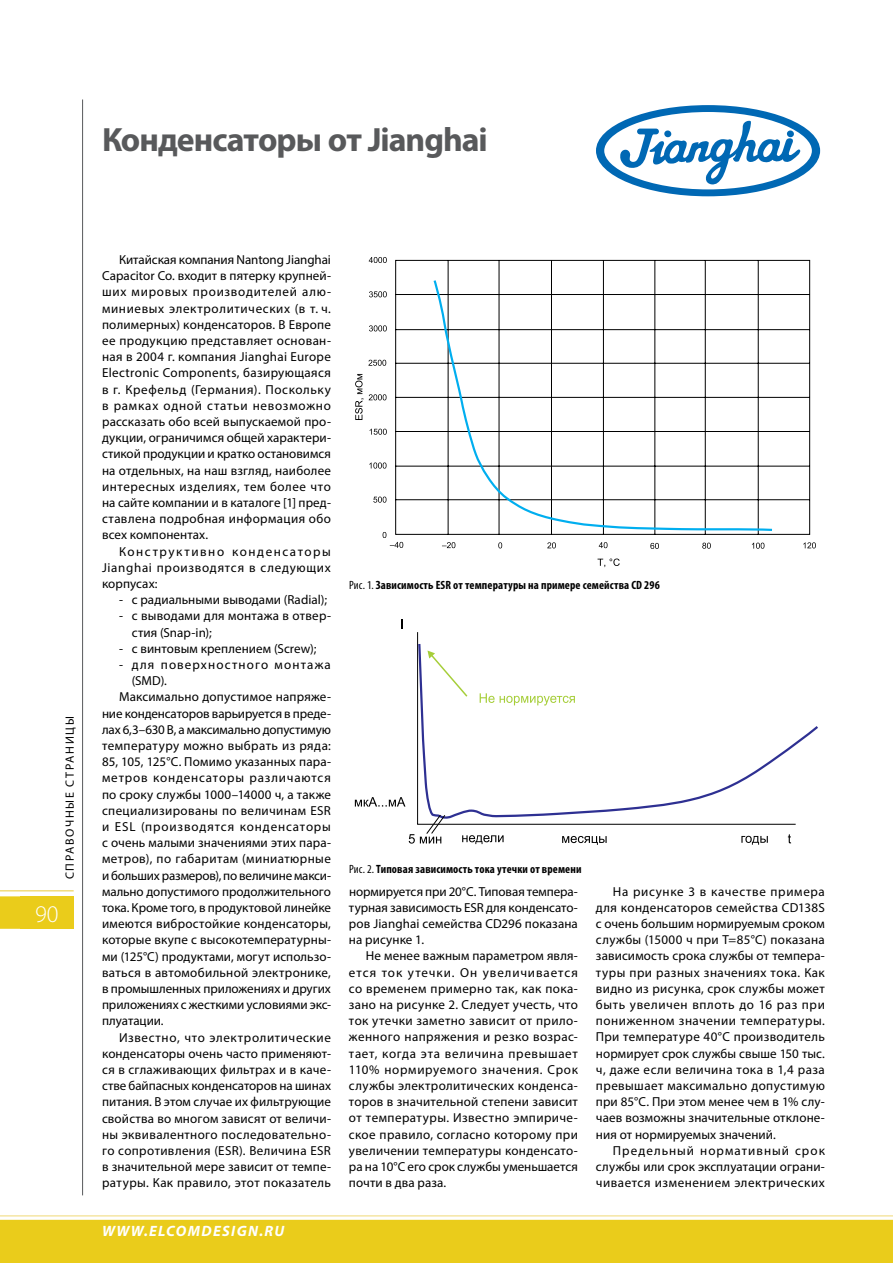
<style>
.page{position:relative;width:893px;height:1263px;background:#fff}
.page>*{position:absolute;margin:0;border:0;box-sizing:border-box;transform-origin:0 0}
.t1{font:700 33.75px "Myriad Pro";letter-spacing:-.03em;color:#58595b}
.t2{font:300 24px "Myriad Pro";color:#fff}
.t3{font:italic 700 15px "Myriad Pro";letter-spacing:.09em;color:#fff}
.t4{font:13.05px/16.2px "Myriad Pro";letter-spacing:.01em;color:#000;text-align:justify}
.t5{font:13.05px "Myriad Pro";letter-spacing:.03em;color:#000}
.t6{font:13.05px "Myriad Pro";letter-spacing:-.015em;color:#000}
.t7{font:13.05px "Myriad Pro";letter-spacing:-.01em;color:#000}
.t8{font:13.05px "Myriad Pro";letter-spacing:.035em;color:#000}
.t9{font:13.05px "Myriad Pro";letter-spacing:.065em;color:#000}
.t10{font:13.05px "Myriad Pro";letter-spacing:.05em;color:#000}
.t11{font:13.05px "Myriad Pro";letter-spacing:.09em;color:#000}
.t12{font:700 condensed 12px "Myriad Pro";letter-spacing:.01em;color:#000}
.t13{font:12px "Myriad Pro";letter-spacing:.14em;color:#000}
.s1{font-weight:400}
</style>
<div class="page">
<hr style="left:0;top:1215px;width:893px;height:1px;background:#f1db7b">
<div style="left:0;top:1220px;width:893px;height:43px;background:#eacc1b"></div>
<hr style="left:82px;top:99px;width:1px;height:1096px;background:#58595b">
<div style="left:0;top:896px;width:74px;height:33px;background:#eacc1b"></div>
<hr style="left:0;top:890px;width:74px;height:1px;background:#f1db7b">
<svg style="left:596px;top:105px;width:224px;height:91px"></svg>
<svg style="left:395px;top:260px;width:415px;height:275px"></svg>
<svg style="left:432px;top:278px;width:342px;height:254px"></svg>
<svg style="left:597px;top:558px;width:23px;height:9px"></svg>
<svg style="left:369px;top:257px;width:18px;height:6px"></svg>
<svg style="left:369px;top:291px;width:18px;height:6px"></svg>
<svg style="left:369px;top:325px;width:18px;height:6px"></svg>
<svg style="left:368px;top:360px;width:18px;height:6px"></svg>
<svg style="left:355px;top:374px;width:31px;height:46px"></svg>
<svg style="left:370px;top:429px;width:17px;height:6px"></svg>
<svg style="left:369px;top:462px;width:17px;height:7px"></svg>
<svg style="left:373px;top:497px;width:13px;height:6px"></svg>
<svg style="left:383px;top:532px;width:20px;height:16px"></svg>
<svg style="left:442px;top:542px;width:13px;height:6px"></svg>
<svg style="left:498px;top:542px;width:4px;height:6px"></svg>
<svg style="left:547px;top:542px;width:9px;height:6px"></svg>
<svg style="left:599px;top:542px;width:8px;height:6px"></svg>
<svg style="left:650px;top:543px;width:9px;height:6px"></svg>
<svg style="left:702px;top:543px;width:9px;height:6px"></svg>
<svg style="left:752px;top:543px;width:12px;height:6px"></svg>
<svg style="left:803px;top:542px;width:13px;height:6px"></svg>
<svg style="left:417px;top:632px;width:379px;height:193px"></svg>
<svg style="left:417px;top:642px;width:401px;height:179px"></svg>
<svg style="left:427px;top:650px;width:42px;height:48px"></svg>
<svg style="left:480px;top:693px;width:95px;height:12px"></svg>
<svg style="left:401px;top:619px;width:2px;height:10px"></svg>
<svg style="left:355px;top:797px;width:50px;height:9px"></svg>
<svg style="left:409px;top:814px;width:37px;height:30px"></svg>
<svg style="left:462px;top:835px;width:42px;height:9px"></svg>
<svg style="left:562px;top:836px;width:45px;height:9px"></svg>
<svg style="left:741px;top:836px;width:27px;height:9px"></svg>
<svg style="left:788px;top:834px;width:3px;height:9px"></svg>
<h1 class="t1" style="left:102px;top:117px;width:387px">Конденсаторы от Jianghai</h1>
<p class="t13" style="left:62px;top:879px;width:164px;rotate:-90deg">Справочные страницы</p>
<h2 class="t2" style="left:35px;top:900px;width:25px">90</h2>
<p class="t4" style="left:102px;top:251px;width:230px;text-indent:17px">Китайская компания Nantong Jianghai Capacitor Co. входит в пятерку крупней&shy;ших мировых производителей алю&shy;миниевых электролитических (в т. ч. полимерных) конденсаторов. В Европе ее продукцию представляет основан&shy;ная в 2004 г. компания Jianghai Europe Electronic Components, базирующаяся в г. Крефельд (Германия). Поскольку в рамках одной статьи невозможно рассказать обо всей выпускаемой про&shy;дукции, ограничимся общей характери&shy;стикой продукции и кратко остановимся на отдельных, на наш взгляд, наиболее интересных изделиях, тем более что на сайте компании и в каталоге [1] пред&shy;ставлена подробная информация обо всех компонентах.</p>
<p class="t4" style="left:102px;top:543px;width:230px;text-indent:17px">Конструктивно конденсаторы Jianghai производятся в следующих корпусах:</p>
<p class="t4" style="left:119px;top:591px;width:210px">- с радиальными выводами (Radial);</p>
<p class="t4" style="left:132px;top:608px;width:201px;text-indent:-13px">- с выводами для монтажа в отвер&shy;стия (Snap-in);</p>
<p class="t4" style="left:119px;top:640px;width:199px">- c винтовым креплением (Screw);</p>
<p class="t11" style="left:119px;top:657px;width:213px">- для поверхностного монтажа</p>
<p class="t4" style="left:132px;top:672px;width:37px">(SMD).</p>
<p class="t4" style="left:119px;top:689px;width:213px">Максимально допустимое напряже-</p>
<p class="t7" style="left:102px;top:705px;width:230px">ние конденсаторов варьируется в преде-</p>
<p class="t6" style="left:102px;top:721px;width:230px">лах 6,3–630 В, а максимально допустимую</p>
<p class="t8" style="left:102px;top:737px;width:230px">температуру можно выбрать из ряда:</p>
<p class="t4" style="left:102px;top:753px;width:230px">85, 105, 125°C. Помимо указанных пара-</p>
<p class="t9" style="left:102px;top:770px;width:230px">метров конденсаторы различаются</p>
<p class="t4" style="left:102px;top:786px;width:230px">по сроку службы 1000–14000 ч, а также</p>
<p class="t5" style="left:102px;top:802px;width:230px">специализированы по величинам ESR</p>
<p class="t9" style="left:102px;top:818px;width:230px">и ESL (производятся конденсаторы</p>
<p class="t4" style="left:102px;top:834px;width:230px">с очень малыми значениями этих пара-</p>
<p class="t8" style="left:102px;top:851px;width:230px">метров), по габаритам (миниатюрные</p>
<p class="t6" style="left:102px;top:867px;width:230px">и больших размеров), по величине макси-</p>
<p class="t4" style="left:102px;top:883px;width:230px">мально допустимого продолжительного</p>
<p class="t4" style="left:102px;top:899px;width:230px">тока. Кроме того, в продуктовой линейке</p>
<p class="t4" style="left:102px;top:915px;width:230px">имеются вибростойкие конденсаторы,</p>
<p class="t4" style="left:102px;top:932px;width:230px">которые вкупе с высокотемпературны-</p>
<p class="t4" style="left:102px;top:948px;width:230px">ми (125°C) продуктами, могут использо-</p>
<p class="t4" style="left:102px;top:964px;width:230px">ваться в автомобильной электронике,</p>
<p class="t4" style="left:102px;top:980px;width:230px">в промышленных приложениях и других</p>
<p class="t4" style="left:102px;top:996px;width:230px">приложениях с жесткими условиями экс-</p>
<p class="t4" style="left:102px;top:1013px;width:63px">плуатации.</p>
<p class="t10" style="left:119px;top:1029px;width:213px">Известно, что электролитические</p>
<p class="t4" style="left:102px;top:1045px;width:230px">конденсаторы очень часто применяют-</p>
<p class="t4" style="left:102px;top:1061px;width:230px">ся в сглаживающих фильтрах и в каче-</p>
<p class="t7" style="left:102px;top:1078px;width:230px">стве байпасных конденсаторов на шинах</p>
<p class="t4" style="left:102px;top:1094px;width:231px">питания. В этом случае их фильтрующие</p>
<p class="t4" style="left:102px;top:1110px;width:230px">свойства во многом зависят от величи-</p>
<p class="t5" style="left:102px;top:1126px;width:230px">ны эквивалентного последовательно-</p>
<p class="t4" style="left:102px;top:1142px;width:230px">го сопротивления (ESR). Величина ESR</p>
<p class="t4" style="left:102px;top:1158px;width:230px">в значительной мере зависит от темпе-</p>
<p class="t5" style="left:102px;top:1175px;width:230px">ратуры. Как правило, этот показатель</p>
<p class="t3" style="left:102px;top:1221px;width:184px">WWW.ELCOMDESIGN.RU</p>
<p class="t12" style="left:349px;top:578px;width:312px"><span class="s1">Рис. 1.</span> Зависимость ESR от температуры на примере семейства CD 296</p>
<p class="t12" style="left:349px;top:862px;width:234px"><span class="s1">Рис. 2.</span> Типовая зависимость тока утечки от времени</p>
<p class="t4" style="left:349px;top:883px;width:230px">нормируется при 20°C. Типовая темпера&shy;турная зависимость ESR для конденсато&shy;ров Jianghai семейства CD296 показана на рисунке 1.</p>
<p class="t4" style="left:349px;top:948px;width:230px;text-indent:17px">Не менее важным параметром явля&shy;ется ток утечки. Он увеличивается со временем примерно так, как пока&shy;зано на рисунке 2. Следует учесть, что ток утечки заметно зависит от прило&shy;женного напряжения и резко возрас&shy;тает, когда эта величина превышает 110% нормируемого значения. Срок службы электролитических конденса&shy;торов в значительной степени зависит от температуры. Известно эмпириче&shy;ское правило, согласно которому при увеличении температуры конденсато&shy;ра на 10°C его срок службы уменьшается почти в два раза.</p>
<p class="t4" style="left:596px;top:883px;width:230px;text-indent:17px">На рисунке 3 в качестве примера для конденсаторов семейства CD138S с очень большим нормируемым сроком службы (15000 ч при T=85°C) показана зависимость срока службы от темпера&shy;туры при разных значениях тока. Как видно из рисунка, срок службы может быть увеличен вплоть до 16 раз при пониженном значении температуры.<br>При температуре 40°C производитель нормирует срок службы свыше 150 тыс. ч, даже если величина тока в 1,4 раза превышает максимально допустимую при 85°C. При этом менее чем в 1% слу&shy;чаев возможны значительные отклоне&shy;ния от нормируемых значений.</p>
<p class="t4" style="left:596px;top:1142px;width:230px;text-indent:17px">Предельный нормативный срок службы или срок эксплуатации ограни&shy;чивается изменением электрических</p>
</div>
